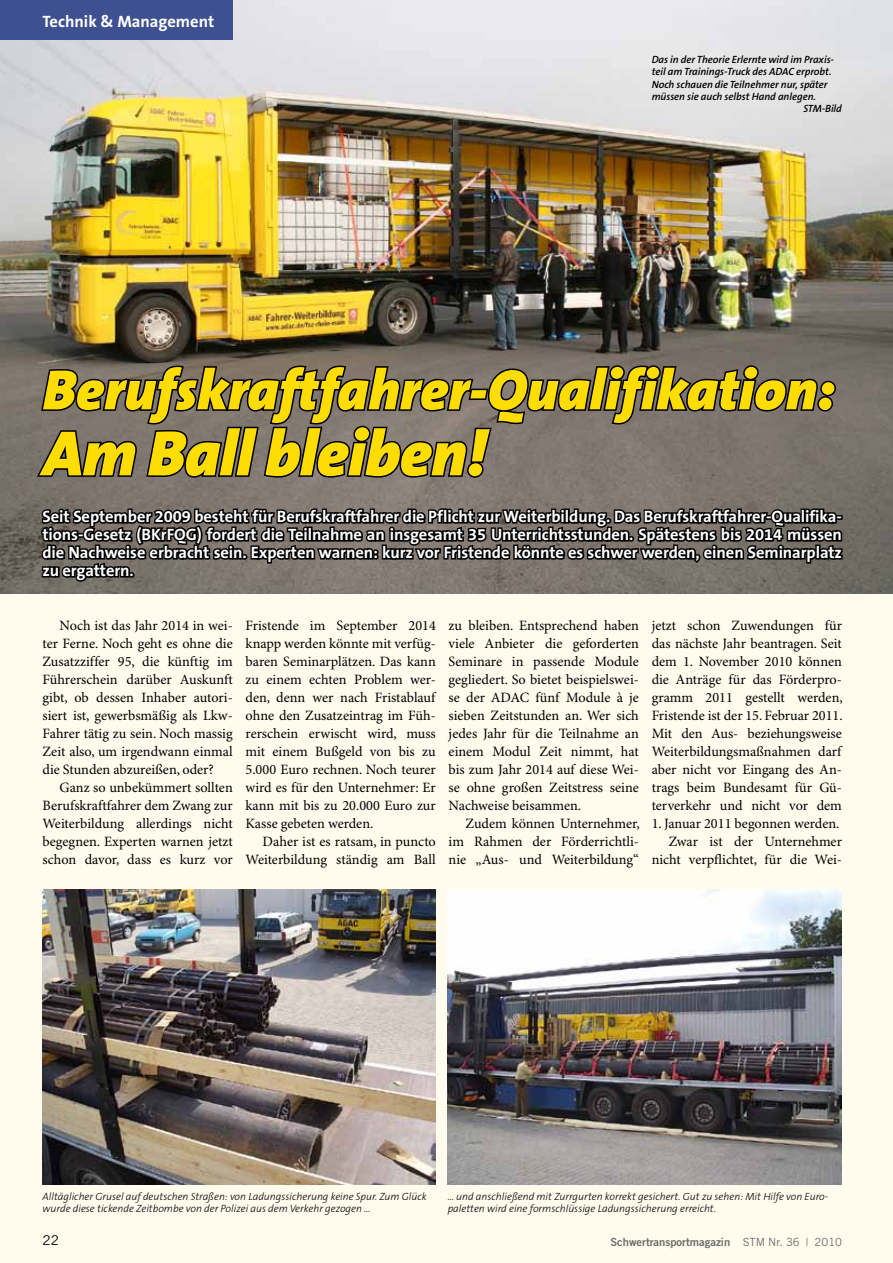
<style>
.page{position:relative;width:893px;height:1263px;background:#fffbed}
.page>*{position:absolute;margin:0;border:0;box-sizing:border-box;transform-origin:0 0}
.t1{font:italic 900 64.5px "The Sans B9";letter-spacing:-.01em;color:#fd0}
.t2{font:italic 900 57px "The Sans B9";color:#fd0}
.t3{font:700 16.5px/18px "The Sans B7";letter-spacing:-.005em;color:#fff;text-align:justify}
.t4{font:14.25px/18px "Minion Pro";color:#000;text-align:justify}
.t5{font:13.5px "Trade Gothic";color:#000}
.t6{font:11.25px "Trade Gothic Bold Two";color:#6e6e6e}
.t7{font:italic 300 10.5px/12.3px "The Sans B3";color:#000}
.t8{font:italic 600 10.5px "The Sans B6";letter-spacing:-.005em;color:#000}
.s1{font-family:"Trade Gothic"}
</style>
<div class="page">
<img style="left:0;top:0;width:893px;height:594px">
<div style="left:0;top:0;width:233px;height:39px;background:#3e5090"></div>
<svg style="left:34px;top:364px;width:810px;height:225px;background:#5e5852"></svg>
<img style="left:43px;top:890px;width:393px;height:294px">
<img style="left:448px;top:889px;width:393px;height:295px">
<p class="t3" style="left:43px;top:13px;width:173px">Technik &amp; Management</p>
<p class="t8" style="left:652px;top:54px;width:184px">Das in der Theorie Erlernte wird im Praxis-</p>
<p class="t8" style="left:652px;top:66px;width:182px">teil am Trainings-Truck des ADAC erprobt.</p>
<p class="t8" style="left:652px;top:79px;width:177px">Noch schauen die Teilnehmer nur, später</p>
<p class="t8" style="left:652px;top:91px;width:166px">müssen sie auch selbst Hand anlegen.</p>
<p class="t8" style="left:803px;top:103px;width:40px">STM-Bild</p>
<h2 class="t2" style="left:43px;top:359px;width:794px">Berufskraftfahrer-Qualifikation:</h2>
<h1 class="t1" style="left:43px;top:419px;width:446px">Am Ball bleiben!</h1>
<p class="t3" style="left:43px;top:508px;width:801px">Seit September 2009 besteht für Berufskraftfahrer die Pflicht zur Weiterbildung. Das Berufskraftfahrer-Qualifika&shy;tions-Gesetz (BKrFQG) fordert die Teilnahme an insgesamt 35 Unterrichtsstunden. Spätestens bis 2014 müssen die Nachweise erbracht sein. Experten warnen: kurz vor Fristende könnte es schwer werden, einen Seminarplatz zu ergattern.</p>
<p class="t4" style="left:43px;top:617px;width:192px;text-indent:17px">Noch ist das Jahr 2014 in wei&shy;ter Ferne. Noch geht es ohne die Zusatzziffer 95, die künftig im Führerschein darüber Auskunft gibt, ob dessen Inhaber autori&shy;siert ist, gewerbsmäßig als Lkw-Fahrer tätig zu sein. Noch massig Zeit also, um irgendwann einmal die Stunden abzureißen, oder?</p>
<p class="t4" style="left:43px;top:779px;width:192px;text-indent:17px">Ganz so unbekümmert sollten Berufskraftfahrer dem Zwang zur Weiterbildung allerdings nicht begegnen. Experten warnen jetzt schon davor, dass es kurz vor</p>
<p class="t4" style="left:652px;top:617px;width:193px">jetzt schon Zuwendungen für das nächste Jahr beantragen. Seit dem 1. November 2010 können die Anträge für das Förderpro&shy;gramm 2011 gestellt werden, Fristende ist der 15. Februar 2011.<br>Mit den Aus- beziehungsweise Weiterbildungsmaßnahmen darf aber nicht vor Eingang des An&shy;trags beim Bundesamt für Gü&shy;terverkehr und nicht vor dem</p>
<p class="t4" style="left:652px;top:815px;width:192px;text-align:right">1. Januar 2011 begonnen werden.<br>Zwar ist der Unternehmer nicht verpflichtet, für die Wei-</p>
<p class="t4" style="left:449px;top:617px;width:192px">zu bleiben. Entsprechend haben viele Anbieter die geforderten Seminare in passende Module gegliedert. So bietet beispielswei&shy;se der ADAC fünf Module à je sieben Zeitstunden an. Wer sich jedes Jahr für die Teilnahme an einem Modul Zeit nimmt, hat bis zum Jahr 2014 auf diese Wei&shy;se ohne großen Zeitstress seine Nachweise beisammen.</p>
<p class="t4" style="left:449px;top:815px;width:193px;text-indent:17px">Zudem können Unternehmer, im Rahmen der Förderrichtli&shy;nie „Aus- und Weiterbildung“</p>
<p class="t4" style="left:246px;top:617px;width:192px">Fristende im September 2014 knapp werden könnte mit verfüg&shy;baren Seminarplätzen. Das kann zu einem echten Problem wer&shy;den, denn wer nach Fristablauf ohne den Zusatzeintrag im Füh&shy;rerschein erwischt wird, muss mit einem Bußgeld von bis zu 5.000 Euro rechnen. Noch teurer wird es für den Unternehmer: Er kann mit bis zu 20.000 Euro zur Kasse gebeten werden.</p>
<p class="t4" style="left:246px;top:833px;width:192px;text-align:right">Daher ist es ratsam, in puncto<br>Weiterbildung ständig am Ball</p>
<p class="t7" style="left:43px;top:1191px;width:386px">Alltäglicher Grusel auf deutschen Straßen: von Ladungssicherung keine Spur. Zum Glück wurde diese tickende Zeitbombe von der Polizei aus dem Verkehr gezogen …</p>
<p class="t7" style="left:448px;top:1191px;width:382px">… und anschließend mit Zurrgurten korrekt gesichert. Gut zu sehen: Mit Hilfe von Euro&shy;paletten wird eine formschlüssige Ladungssicherung erreicht.</p>
<p class="t5" style="left:43px;top:1232px;width:18px">22</p>
<p class="t6" style="left:610px;top:1235px;width:233px">Schwertransportmagazin <span class="s1">STM Nr. 36 | 2010</span></p>
</div>
